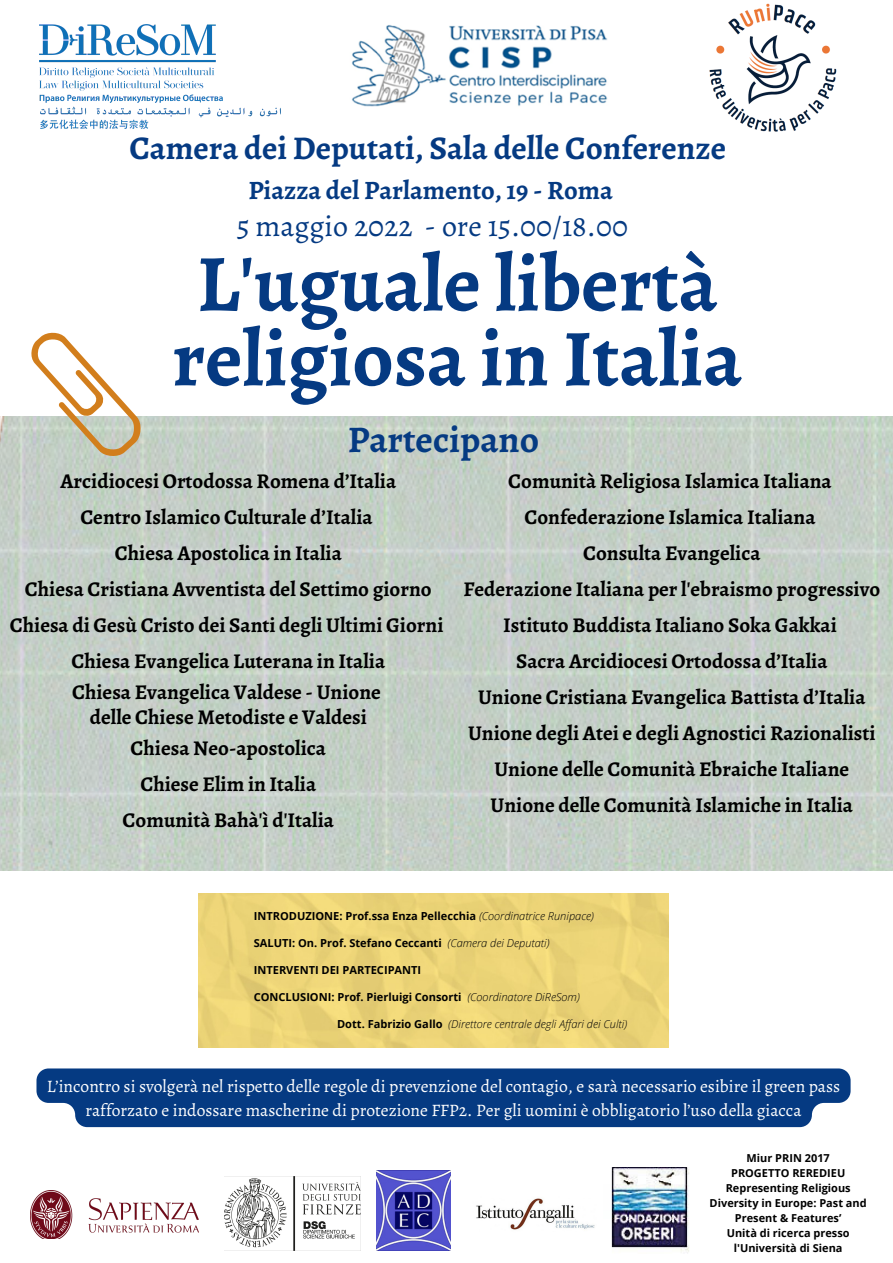
<style>
.page{position:relative;width:893px;height:1263px;background:#fff}
.page>*{position:absolute;margin:0;border:0;box-sizing:border-box;transform-origin:0 0}
.t1{font:700 80.78px/74.8px "Alegreya";color:#053a82;text-align:center}
.t2{font:700 37.65px "Alegreya";color:#053a82}
.t3{font:700 33.15px "Alegreya";color:#053a82}
.t4{font:30px "Alegreya";color:#053a82}
.t5{font:700 26.55px "Alegreya";color:#053a82}
.t6{font:700 21px "Alegreya";color:#000}
.t7{font:17.48px/24.2px "Alegreya";color:#fff;text-align:center}
.t8{font:700 11.02px "Open Sans";color:#000}
.t9{font:italic 300 11.02px "Open Sans";color:#000}
.t10{font:700 10.95px/14.9px "Open Sans";color:#000;text-align:center}
.s1{font-weight:300;font-style:italic}
.s2{font-weight:700;font-style:normal}
</style>
<div class="page">
<img style="left:611px;top:1168px;width:78px;height:85px">
<img style="left:476px;top:1198px;width:119px;height:32px">
<img style="left:352px;top:25px;width:256px;height:82px">
<img style="left:376px;top:1171px;width:75px;height:79px">
<img style="left:31px;top:1191px;width:167px;height:47px">
<img style="left:39px;top:25px;width:241px;height:103px">
<img style="left:225px;top:1176px;width:135px;height:74px">
<img style="left:709px;top:3px;width:128px;height:129px">
<img style="left:0;top:416px;width:893px;height:454px">
<svg style="left:28px;top:332px;width:116px;height:129px"></svg>
<img style="left:198px;top:893px;width:471px;height:154px">
<div style="left:36px;top:1068px;width:814px;height:59px;background:#053a82"></div>
<p class="t3" style="left:129px;top:125px;width:598px">Camera dei Deputati, Sala delle Conferenze</p>
<p class="t5" style="left:248px;top:172px;width:366px">Piazza del Parlamento, 19 - Roma</p>
<p class="t4" style="left:237px;top:205px;width:393px">5 maggio 2022 - ore 15.00/18.00</p>
<p class="t1" style="left:172px;top:246px;width:572px">L'uguale libertà religiosa in Italia</p>
<p class="t2" style="left:348px;top:413px;width:193px">Partecipano</p>
<p class="t6" style="left:60px;top:467px;width:337px">Arcidiocesi Ortodossa Romena d’Italia</p>
<p class="t6" style="left:80px;top:503px;width:294px">Centro Islamico Culturale d’Italia</p>
<p class="t6" style="left:115px;top:539px;width:228px">Chiesa Apostolica in Italia</p>
<p class="t6" style="left:25px;top:575px;width:408px">Chiesa Cristiana Avventista del Settimo giorno</p>
<p class="t6" style="left:10px;top:611px;width:435px">Chiesa di Gesù Cristo dei Santi degli Ultimi Giorni</p>
<p class="t6" style="left:71px;top:647px;width:315px">Chiesa Evangelica Luterana in Italia</p>
<p class="t6" style="left:72px;top:678px;width:310px">Chiesa Evangelica Valdese - Unione</p>
<p class="t6" style="left:90px;top:703px;width:278px">delle Chiese Metodiste e Valdesi</p>
<p class="t6" style="left:131px;top:733px;width:197px">Chiesa Neo-apostolica</p>
<p class="t6" style="left:140px;top:769px;width:177px">Chiese Elim in Italia</p>
<p class="t6" style="left:123px;top:805px;width:213px">Comunità Bahà'ì d'Italia</p>
<p class="t6" style="left:508px;top:466px;width:325px">Comunità Religiosa Islamica Italiana</p>
<p class="t6" style="left:524px;top:502px;width:293px">Confederazione Islamica Italiana</p>
<p class="t6" style="left:583px;top:539px;width:179px">Consulta Evangelica</p>
<p class="t6" style="left:463px;top:575px;width:418px">Federazione Italiana per l'ebraismo progressivo</p>
<p class="t6" style="left:503px;top:611px;width:335px">Istituto Buddista Italiano Soka Gakkai</p>
<p class="t6" style="left:516px;top:647px;width:313px">Sacra Arcidiocesi Ortodossa d’Italia</p>
<p class="t6" style="left:478px;top:683px;width:389px">Unione Cristiana Evangelica Battista d’Italia</p>
<p class="t6" style="left:468px;top:719px;width:409px">Unione degli Atei e degli Agnostici Razionalisti</p>
<p class="t6" style="left:494px;top:755px;width:356px">Unione delle Comunità Ebraiche Italiane</p>
<p class="t6" style="left:490px;top:791px;width:364px">Unione delle Comunità Islamiche in Italia</p>
<p class="t8" style="left:254px;top:908px;width:342px">INTRODUZIONE: Prof.ssa Enza Pellecchia <span class="s1">(Coordinatrice Runipace)</span></p>
<p class="t8" style="left:254px;top:935px;width:297px">SALUTI: On. Prof. Stefano Ceccanti <span class="s1">(Camera dei Deputati)</span></p>
<p class="t8" style="left:254px;top:962px;width:169px">INTERVENTI DEI PARTECIPANTI</p>
<p class="t8" style="left:254px;top:989px;width:328px">CONCLUSIONI: Prof. Pierluigi Consorti <span class="s1">(Coordinatore DiReSom)</span></p>
<p class="t9" style="left:337px;top:1016px;width:292px"><span class="s2">Dott. Fabrizio Gallo</span> (Direttore centrale degli Affari dei Culti)</p>
<p class="t7" style="left:47px;top:1073px;width:795px">L’incontro si svolgerà nel rispetto delle regole di prevenzione del contagio, e sarà necessario esibire il green pass rafforzato e indossare mascherine di protezione FFP2. Per gli uomini è obbligatorio l’uso della giacca</p>
<p class="t10" style="left:746px;top:1151px;width:85px">Miur PRIN 2017</p>
<p class="t10" style="left:731px;top:1166px;width:116px">PROGETTO REREDIEU</p>
<p class="t10" style="left:709px;top:1180px;width:159px">Representing Religious<br>Diversity in Europe: Past and<br>Present &amp; Features’</p>
<p class="t10" style="left:727px;top:1225px;width:124px">Unità di ricerca presso l'Università di Siena</p>
</div>
